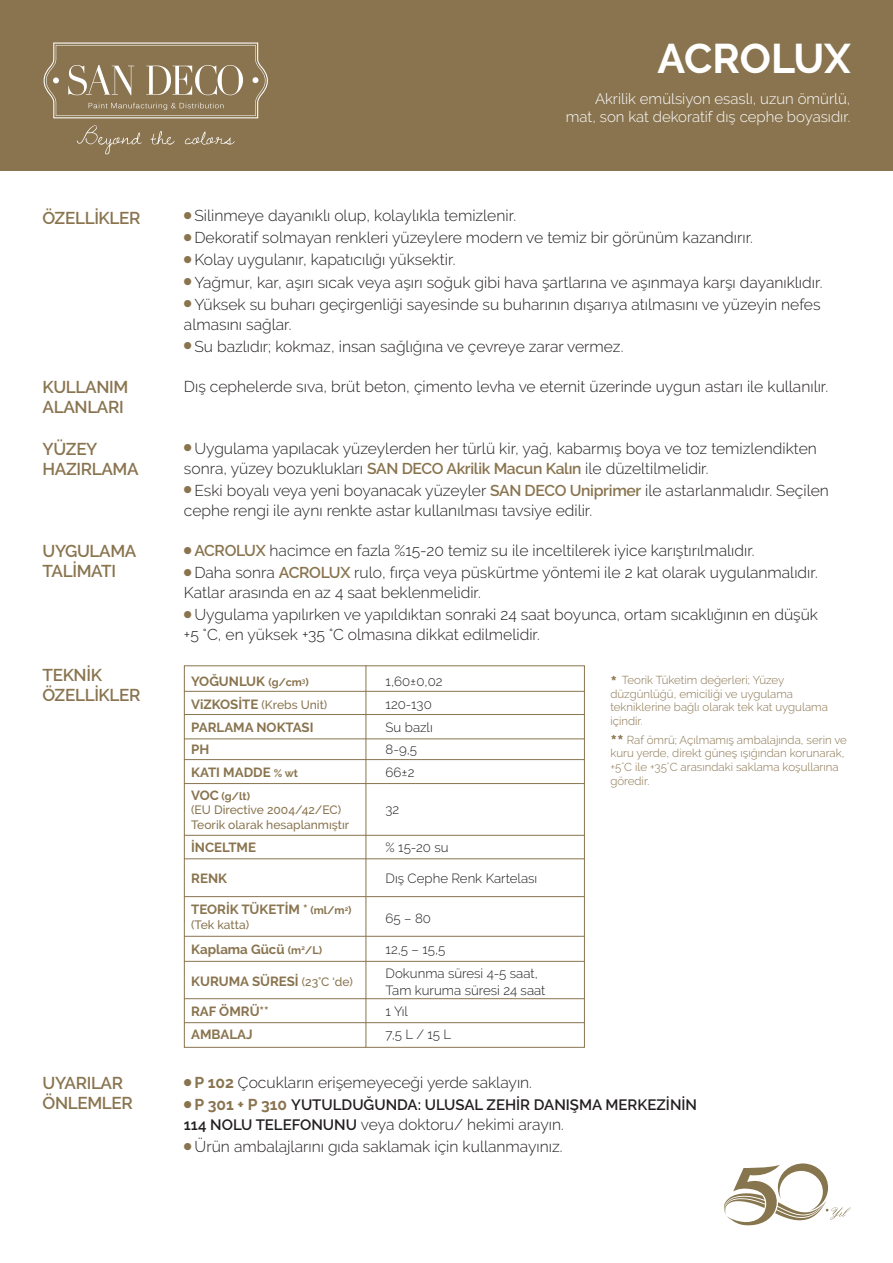
<style>
.page{position:relative;width:893px;height:1263px;background:#fff}
.page>*{position:absolute;margin:0;border:0;box-sizing:border-box;transform-origin:0 0}
.t1{font:700 41.25px "Raleway";color:#fff}
.t2{font:600 17.1px "Raleway";letter-spacing:-.02em;color:#89744f}
.t3{font:300 15.6px/20px "Raleway";color:#231f20}
.t4{font:300 15px/18px "Raleway";color:#fff;text-align:right}
.t5{font:600 15px "Raleway";color:#231f20}
.t6{font:300 13.35px "Raleway";color:#231f20}
.t7{font:700 13.35px "Raleway";color:#89744f}
.t8{font:500 12.15px "Raleway";color:#89744f}
.t9{font:300 11.55px/13.8px "Raleway";color:#89744f}
.t10{font:700 10.8px "Raleway";color:#89744f}
.t11{font:700 6.3px "Raleway";color:#89744f}
.s1{color:#89744f}
.s2{font-weight:600;color:#89744f}
.s3{font-size:10.8px}
.s4{font-weight:700;font-size:13.35px}
.s5{font-size:13.35px}
.s6{font-weight:700;font-size:19.65px}
.s7{font-weight:500;font-size:12.15px}
.s8{font-weight:700;color:#89744f}
.s9{font-weight:700;font-size:15.6px;color:#89744f}
.s10{font-weight:600;font-size:15px}
</style>
<div class="page">
<div style="left:0;top:0;width:893px;height:171px;background:#89744f"></div>
<div style="left:184px;top:665px;width:401px;height:383px;border:1px solid #89744f"></div>
<hr style="left:184px;top:691px;width:400px;height:1px;background:#89744f">
<hr style="left:184px;top:714px;width:400px;height:1px;background:#89744f">
<hr style="left:184px;top:739px;width:400px;height:1px;background:#89744f">
<hr style="left:184px;top:759px;width:400px;height:1px;background:#89744f">
<hr style="left:184px;top:783px;width:400px;height:1px;background:#89744f">
<hr style="left:184px;top:835px;width:400px;height:1px;background:#89744f">
<hr style="left:184px;top:858px;width:400px;height:1px;background:#89744f">
<hr style="left:184px;top:896px;width:400px;height:1px;background:#89744f">
<hr style="left:184px;top:936px;width:400px;height:1px;background:#89744f">
<hr style="left:184px;top:961px;width:400px;height:1px;background:#89744f">
<hr style="left:184px;top:998px;width:400px;height:1px;background:#89744f">
<hr style="left:184px;top:1022px;width:400px;height:1px;background:#89744f">
<hr style="left:366px;top:665px;width:1px;height:383px;background:#89744f">
<svg style="left:724px;top:1163px;width:126px;height:63px"></svg>
<svg style="left:44px;top:43px;width:224px;height:75px"></svg>
<svg style="left:77px;top:125px;width:65px;height:29px"></svg>
<svg style="left:150px;top:131px;width:25px;height:14px"></svg>
<svg style="left:185px;top:131px;width:50px;height:14px"></svg>
<p class="t1" style="left:657px;top:35px;width:195px">ACROLUX</p>
<p class="t2" style="left:43px;top:208px;width:99px">ÖZELLİKLER</p>
<p class="t4" style="left:566px;top:90px;width:286px">Akrilik emülsiyon esaslı, uzun ömürlü, mat, son kat dekoratif dış cephe boyasıdır.</p>
<p class="t3" style="left:184px;top:206px;width:334px"><span class="s1">●</span> Silinmeye dayanıklı olup, kolaylıkla temizlenir.</p>
<p class="t3" style="left:184px;top:228px;width:571px"><span class="s1">●</span> Dekoratif solmayan renkleri yüzeylere modern ve temiz bir görünüm kazandırır.</p>
<p class="t3" style="left:184px;top:250px;width:273px"><span class="s1">●</span> Kolay uygulanır, kapatıcılığı yüksektir.</p>
<p class="t3" style="left:184px;top:272px;width:640px"><span class="s1">●</span> Yağmur, kar, aşırı sıcak veya aşırı soğuk gibi hava şartlarına ve aşınmaya karşı dayanıklıdır.</p>
<p class="t3" style="left:184px;top:294px;width:638px"><span class="s1">●</span> Yüksek su buharı geçirgenliği sayesinde su buharının dışarıya atılmasını ve yüzeyin nefes almasını sağlar.</p>
<p class="t3" style="left:184px;top:336px;width:441px"><span class="s1">●</span> Su bazlıdır; kokmaz, insan sağlığına ve çevreye zarar vermez.</p>
<p class="t2" style="left:43px;top:377px;width:87px">KULLANIM</p>
<p class="t3" style="left:184px;top:376px;width:646px">Dış cephelerde sıva, brüt beton, çimento levha ve eternit üzerinde uygun astarı ile kullanılır.</p>
<p class="t2" style="left:43px;top:397px;width:83px">ALANLARI</p>
<p class="t2" style="left:43px;top:439px;width:57px">YÜZEY</p>
<p class="t2" style="left:43px;top:459px;width:98px">HAZIRLAMA</p>
<p class="t3" style="left:184px;top:438px;width:634px"><span class="s1">●</span> Uygulama yapılacak yüzeylerden her türlü kir, yağ, kabarmış boya ve toz temizlendikten sonra, yüzey bozuklukları <span class="s2">SAN DECO Akrilik Macun Kalın</span> ile düzeltilmelidir.</p>
<p class="t3" style="left:184px;top:480px;width:646px"><span class="s1">●</span> Eski boyalı veya yeni boyanacak yüzeyler <span class="s2">SAN DECO Uniprimer</span> ile astarlanmalıdır. Seçilen cephe rengi ile aynı renkte astar kullanılması tavsiye edilir.</p>
<p class="t2" style="left:43px;top:541px;width:95px">UYGULAMA</p>
<p class="t2" style="left:43px;top:561px;width:75px">TALİMATI</p>
<p class="t3" style="left:184px;top:540px;width:572px"><span class="s1">●</span> <span class="s2">ACROLUX</span> hacimce en fazla %15-20 temiz su ile inceltilerek iyice karıştırılmalıdır.</p>
<p class="t3" style="left:184px;top:562px;width:635px"><span class="s1">●</span> Daha sonra <span class="s2">ACROLUX</span> rulo, fırça veya püskürtme yöntemi ile 2 kat olarak uygulanmalıdır.<br>Katlar arasında en az 4 saat beklenmelidir.</p>
<p class="t3" style="left:184px;top:604px;width:636px"><span class="s1">●</span> Uygulama yapılırken ve yapıldıktan sonraki 24 saat boyunca, ortam sıcaklığının en düşük +5 °C, en yüksek +35 °C olmasına dikkat edilmelidir.</p>
<p class="t2" style="left:43px;top:666px;width:61px">TEKNİK</p>
<p class="t2" style="left:43px;top:685px;width:99px">ÖZELLİKLER</p>
<p class="t7" style="left:191px;top:674px;width:112px">YOĞUNLUK <span class="s3">(g/cm</span></p>
<p class="t6" style="left:386px;top:674px;width:59px">1,60±0,02</p>
<p class="t11" style="left:302px;top:677px;width:8px">3<span class="s3">)</span></p>
<p class="t8" style="left:191px;top:698px;width:138px"><span class="s4">ViZKOSİTE</span> (Krebs Unit)</p>
<p class="t6" style="left:386px;top:696px;width:48px">120-130</p>
<p class="t7" style="left:191px;top:719px;width:124px">PARLAMA NOKTASI</p>
<p class="t6" style="left:386px;top:719px;width:49px">Su bazlı</p>
<p class="t7" style="left:191px;top:742px;width:20px">PH</p>
<p class="t6" style="left:386px;top:742px;width:33px">8-9,5</p>
<p class="t7" style="left:191px;top:765px;width:108px">KATI MADDE <span class="s3">% wt</span></p>
<p class="t6" style="left:386px;top:765px;width:30px">66±2</p>
<p class="t6" style="left:386px;top:802px;width:15px">32</p>
<p class="t10" style="left:191px;top:790px;width:60px"><span class="s5">VOC</span> (g/lt)</p>
<p class="t8" style="left:191px;top:803px;width:152px">(EU Directive 2004/42/EC)</p>
<p class="t8" style="left:191px;top:818px;width:160px">Teorik olarak hesaplanmıştır</p>
<p class="t7" style="left:191px;top:839px;width:66px">İNCELTME</p>
<p class="t6" style="left:386px;top:839px;width:65px">% 15-20 su</p>
<p class="t7" style="left:191px;top:871px;width:37px">RENK</p>
<p class="t6" style="left:386px;top:871px;width:153px">Dış Cephe Renk Kartelası</p>
<p class="t6" style="left:386px;top:910px;width:47px">65 – 80</p>
<p class="t7" style="left:191px;top:902px;width:162px">TEORİK TÜKETİM * <span class="s3">(ml/m</span><sup>2</sup><span class="s3">)</span></p>
<p class="t8" style="left:191px;top:917px;width:59px">(Tek katta)</p>
<p class="t7" style="left:191px;top:941px;width:112px">Kaplama Gücü <span class="s3">(m</span></p>
<p class="t6" style="left:386px;top:941px;width:61px">12,5 – 15,5</p>
<p class="t10" style="left:301px;top:944px;width:22px"><sup>2</sup>/L)</p>
<p class="t9" style="left:610px;top:673px;width:219px"><span class="s6">*</span> Teorik Tüketim değerleri; Yüzey düzgünlüğü, emiciliği ve uygulama tekniklerine bağlı olarak tek kat uygulama içindir.</p>
<p class="t9" style="left:610px;top:733px;width:238px"><span class="s6">**</span> Raf ömrü; Açılmamış ambalajında, serin ve kuru yerde, direkt güneş ışığından korunarak, +5˚C ile +35˚C arasındaki saklama koşullarına göredir.</p>
<p class="t6" style="left:386px;top:965px;width:154px">Dokunma süresi 4-5 saat,</p>
<p class="t6" style="left:386px;top:982px;width:161px">Tam kuruma süresi 24 saat</p>
<p class="t7" style="left:191px;top:974px;width:163px">KURUMA SÜRESİ <span class="s7">(23°C ‘de)</span></p>
<p class="t7" style="left:191px;top:1004px;width:79px">RAF ÖMRÜ**</p>
<p class="t6" style="left:386px;top:1004px;width:24px">1 Yıl</p>
<p class="t7" style="left:191px;top:1027px;width:63px">AMBALAJ</p>
<p class="t6" style="left:386px;top:1026px;width:67px">7,5 L / 15 L</p>
<p class="t2" style="left:43px;top:1073px;width:82px">UYARILAR</p>
<p class="t2" style="left:43px;top:1093px;width:92px">ÖNLEMLER</p>
<p class="t3" style="left:184px;top:1072px;width:350px"><span class="s1">●</span> <span class="s8">P 102</span> Çocukların erişemeyeceği yerde saklayın.</p>
<p class="t5" style="left:184px;top:1096px;width:515px"><span class="s1">●</span> <span class="s9">P 301 + P 310</span> YUTULDUĞUNDA: ULUSAL ZEHİR DANIŞMA MERKEZİNİN</p>
<p class="t3" style="left:184px;top:1114px;width:381px"><span class="s10">114 NOLU TELEFONUNU</span> veya doktoru/ hekimi arayın.</p>
<p class="t3" style="left:184px;top:1136px;width:380px"><span class="s1">●</span> Ürün ambalajlarını gıda saklamak için kullanmayınız.</p>
</div>
